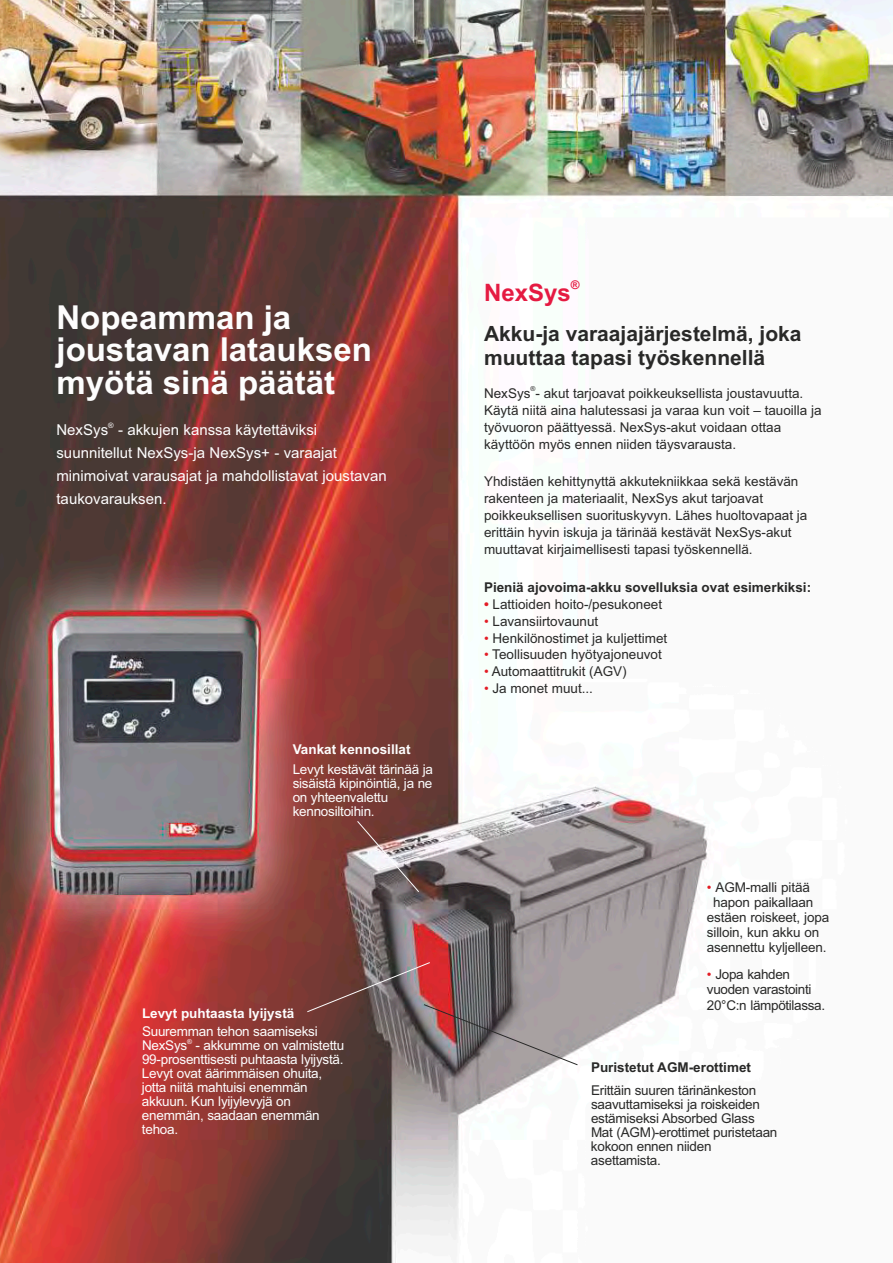
<style>
.page{position:relative;width:893px;height:1263px;background:#fff}
.page>*{position:absolute;margin:0;border:0;box-sizing:border-box;transform-origin:0 0}
.t1{font:700 33px/32.2px "Arial";color:#fdfdfd}
.t2{font:700 24px "Arial";color:#e51a41}
.t3{font:700 21px/23.7px "Arial";color:#292928}
.t4{font:15px/22.8px "Arial";color:#fdfdfd}
.t5{font:13.5px/17px "Arial";color:#292928}
.t6{font:13.5px/14px "Arial";letter-spacing:-.02em;color:#fdfdfd}
.t7{font:13.5px/14px "Arial";letter-spacing:-.02em;color:#292928}
.t8{font:700 13.5px "Arial";color:#292928}
.t9{font:13.5px/15.5px "Arial";letter-spacing:-.025em;color:#292928}
.t10{font:700 13.5px "Arial";color:#fdfdfd}
.t11{font:700 12px "Arial";color:#e51a41}
.t12{font:7.5px "Arial";color:#fdfdfd}
.t13{font:6.75px "Arial";color:#292928}
.t14{font:6.75px "Arial";color:#fdfdfd}
.s1{font-weight:700;color:#e31c25}
.s2{color:#e31c25}
</style>
<div class="page">
<img style="left:0;top:0;width:893px;height:1263px">
<svg style="left:306px;top:961px;width:272px;height:105px;background:#806767"></svg>
<svg style="left:356px;top:820px;width:64px;height:73px;background:#947e7e"></svg>
<h1 class="t1" style="left:56px;top:304px;width:317px">Nopeamman ja joustavan latauksen myötä sinä päätät</h1>
<p class="t12" style="left:108px;top:422px;width:7px">®</p>
<p class="t4" style="left:56px;top:420px;width:332px">NexSys - akkujen kanssa käytettäviksi suunnitellut NexSys-ja NexSys+ - varaajat minimoivat varausajat ja mahdollistavat joustavan taukovarauksen.</p>
<p class="t10" style="left:293px;top:744px;width:119px">Vankat kennosillat</p>
<p class="t6" style="left:293px;top:763px;width:142px">Levyt kestävät tärinää ja sisäistä kipinöintiä, ja ne on yhteenvalettu kennosiltoihin.</p>
<p class="t10" style="left:142px;top:1008px;width:154px">Levyt puhtaasta lyijystä</p>
<p class="t6" style="left:142px;top:1026px;width:177px">Suuremman tehon saamiseksi</p>
<p class="t14" style="left:187px;top:1039px;width:6px">®</p>
<p class="t6" style="left:142px;top:1040px;width:204px">NexSys - akkumme on valmistettu<br>99-prosenttisesti puhtaasta lyijystä.<br>Levyt ovat äärimmäisen ohuita, jotta niitä mahtuisi enemmän akkuun. Kun lyijylevyjä on enemmän, saadaan enemmän tehoa.</p>
<p class="t11" style="left:571px;top:280px;width:10px">®</p>
<h2 class="t2" style="left:484px;top:283px;width:88px">NexSys</h2>
<h3 class="t3" style="left:484px;top:324px;width:319px">Akku-ja varaajajärjestelmä, joka muuttaa tapasi työskennellä</h3>
<p class="t13" style="left:531px;top:386px;width:6px">®</p>
<p class="t5" style="left:484px;top:386px;width:339px">NexSys - akut tarjoavat poikkeuksellista joustavuutta.<br>Käytä niitä aina halutessasi ja varaa kun voit – tauoilla ja työvuoron päättyessä. NexSys-akut voidaan ottaa käyttöön myös ennen niiden täysvarausta.</p>
<p class="t5" style="left:484px;top:474px;width:325px">Yhdistäen kehittynyttä akkutekniikkaa sekä kestävän rakenteen ja materiaalit, NexSys akut tarjoavat poikkeuksellisen suorituskyvyn. Lähes huoltovapaat ja erittäin hyvin iskuja ja tärinää kestävät NexSys-akut muuttavat kirjaimellisesti tapasi työskennellä.</p>
<p class="t8" style="left:484px;top:582px;width:329px">Pieniä ajovoima-akku sovelluksia ovat esimerkiksi:</p>
<p class="t5" style="left:484px;top:597px;width:180px"><span class="s1">•</span> Lattioiden hoito-/pesukoneet</p>
<p class="t5" style="left:484px;top:614px;width:116px"><span class="s2">•</span> Lavansiirtovaunut</p>
<p class="t5" style="left:484px;top:631px;width:185px"><span class="s2">•</span> Henkilönostimet ja kuljettimet</p>
<p class="t5" style="left:484px;top:647px;width:179px"><span class="s2">•</span> Teollisuuden hyötyajoneuvot</p>
<p class="t5" style="left:484px;top:664px;width:144px"><span class="s2">•</span> Automaattitrukit (AGV)</p>
<p class="t5" style="left:484px;top:681px;width:111px"><span class="s2">•</span> Ja monet muut...</p>
<p class="t5" style="left:707px;top:880px;width:104px"><span class="s2">•</span> AGM-malli pitää</p>
<p class="t5" style="left:713px;top:895px;width:102px">hapon paikallaan</p>
<p class="t5" style="left:707px;top:910px;width:124px">estäen roiskeet, jopa</p>
<p class="t5" style="left:707px;top:925px;width:114px">silloin, kun akku on</p>
<p class="t5" style="left:707px;top:940px;width:121px">asennettu kyljelleen.</p>
<p class="t9" style="left:707px;top:967px;width:120px"><span class="s2">•</span> Jopa kahden vuoden varastointi<br>20°C:n lämpötilassa.</p>
<p class="t8" style="left:591px;top:1062px;width:161px">Puristetut AGM-erottimet</p>
<p class="t7" style="left:591px;top:1085px;width:188px">Erittäin suuren tärinänkeston saavuttamiseksi ja roiskeiden estämiseksi Absorbed Glass<br>Mat (AGM)-erottimet puristetaan kokoon ennen niiden asettamista.</p>
</div>
